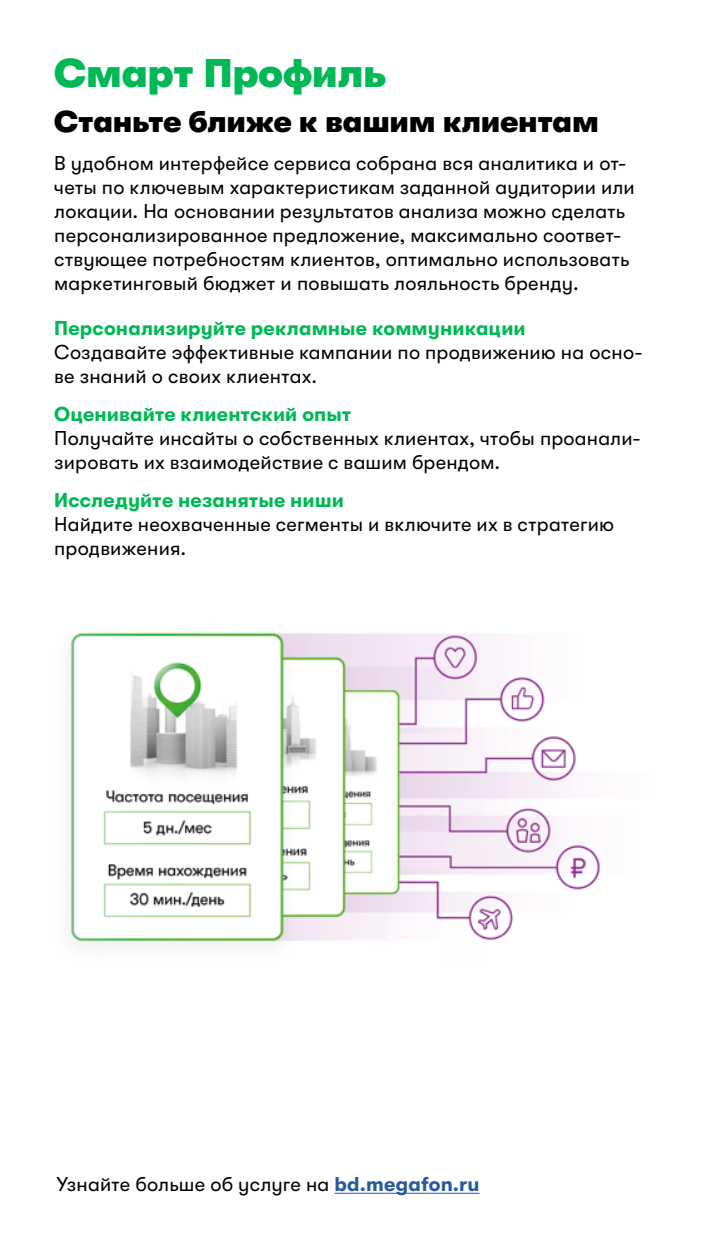
<style>
.page{position:relative;width:702px;height:1248px;background:#fff}
.page>*{position:absolute;margin:0;border:0;box-sizing:border-box;transform-origin:0 0}
.t1{font:900 40px "GT Walsheim Pro";letter-spacing:-.005em;color:#00b956}
.t2{font:900 30px "GT Walsheim Pro";letter-spacing:-.01em;color:#000}
.t3{font:20px/24px "GT Walsheim Pro";letter-spacing:.01em;color:#000}
.t4{font:700 20px "GT Walsheim Pro";letter-spacing:.005em;color:#00b956}
.s1{font-weight:700;color:#275b9b}
</style>
<div class="page">
<hr style="left:334px;top:1192px;width:145px;height:1px;background:#275b9b">
<img style="left:69px;top:632px;width:532px;height:316px">
<h1 class="t1" style="left:54px;top:51px;width:333px">Смарт Профиль</h1>
<h2 class="t2" style="left:54px;top:104px;width:546px">Станьте ближе к вашим клиентам</h2>
<p class="t3" style="left:54px;top:151px;width:582px">В удобном интерфейсе сервиса собрана вся аналитика и от&shy;четы по ключевым характеристикам заданной аудитории или локации. На основании результатов анализа можно сделать персонализированное предложение, максимально соответ&shy;ствующее потребностям клиентов, оптимально использовать маркетинговый бюджет и повышать лояльность бренду.</p>
<p class="t4" style="left:54px;top:316px;width:473px">Персонализируйте рекламные коммуникации</p>
<p class="t3" style="left:54px;top:340px;width:590px">Создавайте эффективные кампании по продвижению на осно&shy;ве знаний о своих клиентах.</p>
<p class="t4" style="left:54px;top:403px;width:299px">Оценивайте клиентский опыт</p>
<p class="t3" style="left:54px;top:426px;width:588px">Получайте инсайты о собственных клиентах, чтобы проанали&shy;зировать их взаимодействие с вашим брендом.</p>
<p class="t4" style="left:54px;top:489px;width:291px">Исследуйте незанятые ниши</p>
<p class="t3" style="left:54px;top:512px;width:561px">Найдите неохваченные сегменты и включите их в стратегию продвижения.</p>
<p class="t3" style="left:57px;top:1172px;width:424px">Узнайте больше об услуге на <span class="s1">bd.megafon.ru</span></p>
</div>
